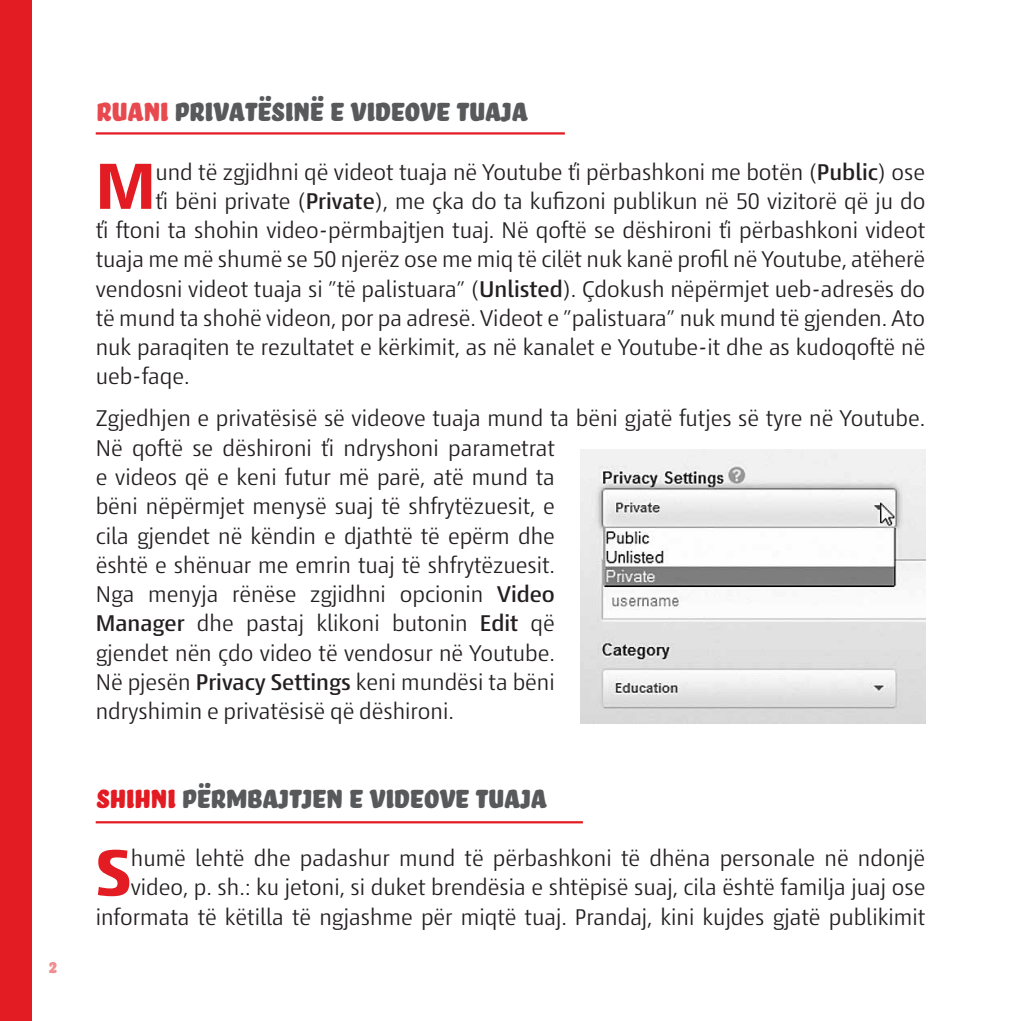
<style>
.page{position:relative;width:1021px;height:1021px;background:#fff}
.page>*{position:absolute;margin:0;border:0;box-sizing:border-box;transform-origin:0 0}
.t1{font:700 64.35px "Den Haag Nova";color:#e31b23}
.t2{font:33.75px "Bello Pro mk";color:#58595b}
.t3{font:300 22.5px/29.2px "Den Haag Nova";color:#231f20}
.t4{font:20.25px "Bello Pro mk";color:#f18d91}
.s1{color:#e8494f}
.s2{font-weight:500}
.s3{color:#e31b23}
</style>
<div class="page">
<div style="left:0;top:0;width:32px;height:1020px;background:#e31b23"></div>
<hr style="left:96px;top:132px;width:469px;height:2px;background:#e31b23">
<hr style="left:96px;top:821px;width:487px;height:2px;background:#e31b23">
<img style="left:580px;top:449px;width:345px;height:274px">
<p class="t4" style="left:48px;top:950px;width:9px">2</p>
<h2 class="t2" style="left:96px;top:84px;width:432px"><span class="s1">Ruani</span> privatësinë e videove tuaja</h2>
<h1 class="t1" style="left:96px;top:138px;width:62px">M</h1>
<p class="t3" style="left:155px;top:156px;width:771px">und të zgjidhni që videot tuaja në Youtube ťi përbashkoni me botën (<span class="s2">Public</span>) ose</p>
<p class="t3" style="left:155px;top:185px;width:771px">ťi bëni private (<span class="s2">Private</span>), me çka do ta kufizoni publikun në 50 vizitorë që ju do</p>
<p class="t3" style="left:96px;top:214px;width:831px">ťi ftoni ta shohin video-përmbajtjen tuaj. Në qoftë se dëshironi ťi përbashkoni videot</p>
<p class="t3" style="left:96px;top:244px;width:831px">tuaja me më shumë se 50 njerëz ose me miq të cilët nuk kanë profil në Youtube, atëherë</p>
<p class="t3" style="left:96px;top:273px;width:831px">vendosni videot tuaja si ”të palistuara” (<span class="s2">Unlisted</span>). Çdokush nëpërmjet ueb-adresës do</p>
<p class="t3" style="left:96px;top:302px;width:831px">të mund ta shohë videon, por pa adresë. Videot e ”palistuara” nuk mund të gjenden. Ato</p>
<p class="t3" style="left:96px;top:331px;width:831px">nuk paraqiten te rezultatet e kërkimit, as në kanalet e Youtube-it dhe as kudoqoftë në</p>
<p class="t3" style="left:96px;top:361px;width:95px">ueb-faqe.</p>
<p class="t3" style="left:96px;top:403px;width:831px">Zgjedhjen e privatësisë së videove tuaja mund ta bëni gjatë futjes së tyre në Youtube.<br>Në qoftë se dëshironi ťi ndryshoni parametrat<br>e videos që e keni futur më parë, atë mund ta<br>bëni nëpërmjet menysë suaj të shfrytëzuesit, e<br>cila gjendet në këndin e djathtë të epërm dhe<br>është e shënuar me emrin tuaj të shfrytëzuesit.<br>Nga menyja rënëse zgjidhni opcionin <span class="s2">Video<br>Manager</span> dhe pastaj klikoni butonin <span class="s2">Edit</span> që<br>gjendet nën çdo video të vendosur në Youtube.<br>Në pjesën <span class="s2">Privacy Settings</span> keni mundësi ta bëni<br>ndryshimin e privatësisë që dëshironi.</p>
<h2 class="t2" style="left:96px;top:770px;width:452px"><span class="s3">Shihni</span> përmbajtjen e videove tuaja</h2>
<p class="t3" style="left:96px;top:842px;width:831px;text-align:right">humë lehtë dhe padashur mund të përbashkoni të dhëna personale në ndonjë video, p. sh.: ku jetoni, si duket brendësia e shtëpisë suaj, cila është familja juaj ose informata të këtilla të ngjashme për miqtë tuaj. Prandaj, kini kujdes gjatë publikimit</p>
<h1 class="t1" style="left:96px;top:824px;width:37px">S</h1>
</div>
